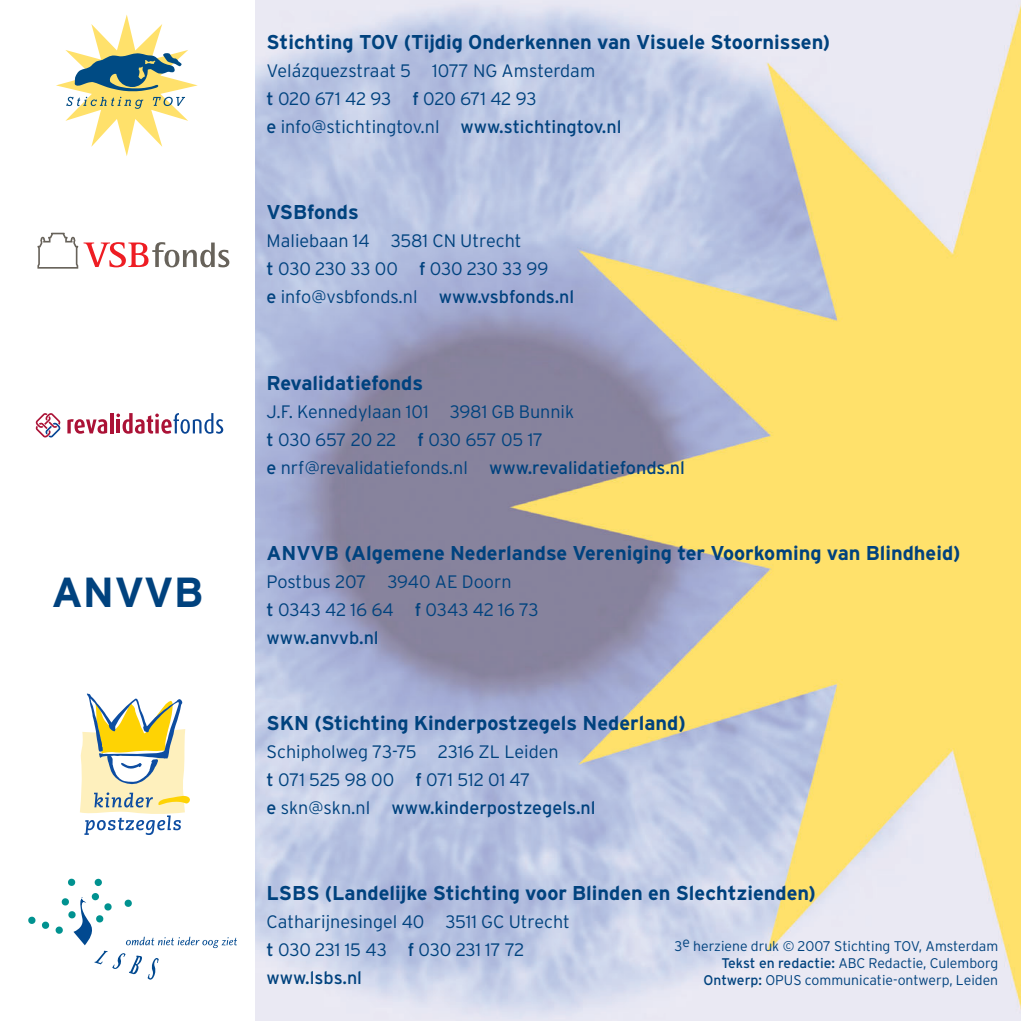
<style>
.page{position:relative;width:1021px;height:1021px;background:#fff}
.page>*{position:absolute;margin:0;border:0;box-sizing:border-box;transform-origin:0 0}
.t1{font:700 42px "Interstate";color:#00427e}
.t2{font:700 20px "Interstate";color:#00427e}
.t3{font:300 18px/28px "Interstate";color:#00427e}
.t4{font:300 14px/16.8px "Interstate";color:#00427e;text-align:right}
.s1{font-weight:400}
</style>
<div class="page">
<svg style="left:68px;top:878px;width:8px;height:8px"></svg>
<svg style="left:91px;top:892px;width:8px;height:8px"></svg>
<div style="left:94px;top:878px;width:8px;height:8px;background:#009290;border-radius:50%"></div>
<svg style="left:28px;top:896px;width:209px;height:83px"></svg>
<img style="left:255px;top:0;width:765px;height:1020px">
<svg style="left:56px;top:15px;width:142px;height:141px"></svg>
<svg style="left:67px;top:419px;width:40px;height:14px"></svg>
<hr style="left:110px;top:413px;width:3px;height:20px;background:#ab1236">
<svg style="left:116px;top:413px;width:107px;height:20px"></svg>
<svg style="left:36px;top:413px;width:24px;height:24px"></svg>
<svg style="left:80px;top:693px;width:110px;height:142px"></svg>
<svg style="left:84px;top:242px;width:145px;height:25px"></svg>
<svg style="left:37px;top:233px;width:41px;height:36px"></svg>
<h1 class="t1" style="left:51px;top:577px;width:154px">ANVVB</h1>
<p class="t2" style="left:266px;top:35px;width:565px">Stichting TOV (Tijdig Onderkennen van Visuele Stoornissen)</p>
<p class="t3" style="left:266px;top:58px;width:356px">Velázquezstraat 5 1077 NG Amsterdam<br><span class="s1">t</span> 020 671 42 93 <span class="s1">f</span> 020 671 42 93<br><span class="s1">e</span> info@stichtingtov.nl <span class="s1">www.stichtingtov.nl</span></p>
<p class="t2" style="left:266px;top:205px;width:94px">VSBfonds</p>
<p class="t3" style="left:266px;top:228px;width:309px">Maliebaan 14 3581 CN Utrecht<br><span class="s1">t</span> 030 230 33 00 <span class="s1">f</span> 030 230 33 99<br><span class="s1">e</span> info@vsbfonds.nl <span class="s1">www.vsbfonds.nl</span></p>
<p class="t2" style="left:266px;top:375px;width:158px">Revalidatiefonds</p>
<p class="t3" style="left:266px;top:399px;width:420px">J.F. Kennedylaan 101 3981 GB Bunnik<br><span class="s1">t</span> 030 657 20 22 <span class="s1">f</span> 030 657 05 17<br><span class="s1">e</span> nrf@revalidatiefonds.nl <span class="s1">www.revalidatiefonds.nl</span></p>
<p class="t2" style="left:266px;top:545px;width:695px">ANVVB (Algemene Nederlandse Vereniging ter Voorkoming van Blindheid)</p>
<p class="t3" style="left:266px;top:569px;width:273px">Postbus 207 3940 AE Doorn<br><span class="s1">t</span> 0343 42 16 64 <span class="s1">f</span> 0343 42 16 73 <span class="s1">www.anvvb.nl</span></p>
<p class="t2" style="left:266px;top:715px;width:421px">SKN (Stichting Kinderpostzegels Nederland)</p>
<p class="t3" style="left:266px;top:739px;width:330px">Schipholweg 73-75 2316 ZL Leiden<br><span class="s1">t</span> 071 525 98 00 <span class="s1">f</span> 071 512 01 47<br><span class="s1">e</span> skn@skn.nl <span class="s1">www.kinderpostzegels.nl</span></p>
<p class="t2" style="left:266px;top:885px;width:551px">LSBS (Landelijke Stichting voor Blinden en Slechtzienden)</p>
<p class="t3" style="left:266px;top:909px;width:305px">Catharijnesingel 40 3511 GC Utrecht <span class="s1">t</span> 030 231 15 43 <span class="s1">f</span> 030 231 17 72 <span class="s1">www.lsbs.nl</span></p>
<p class="t4" style="left:674px;top:938px;width:325px">3e herziene druk © 2007 Stichting TOV, Amsterdam<br><span class="s1">Tekst en redactie:</span> ABC Redactie, Culemborg<br><span class="s1">Ontwerp:</span> OPUS communicatie-ontwerp, Leiden</p>
</div>
